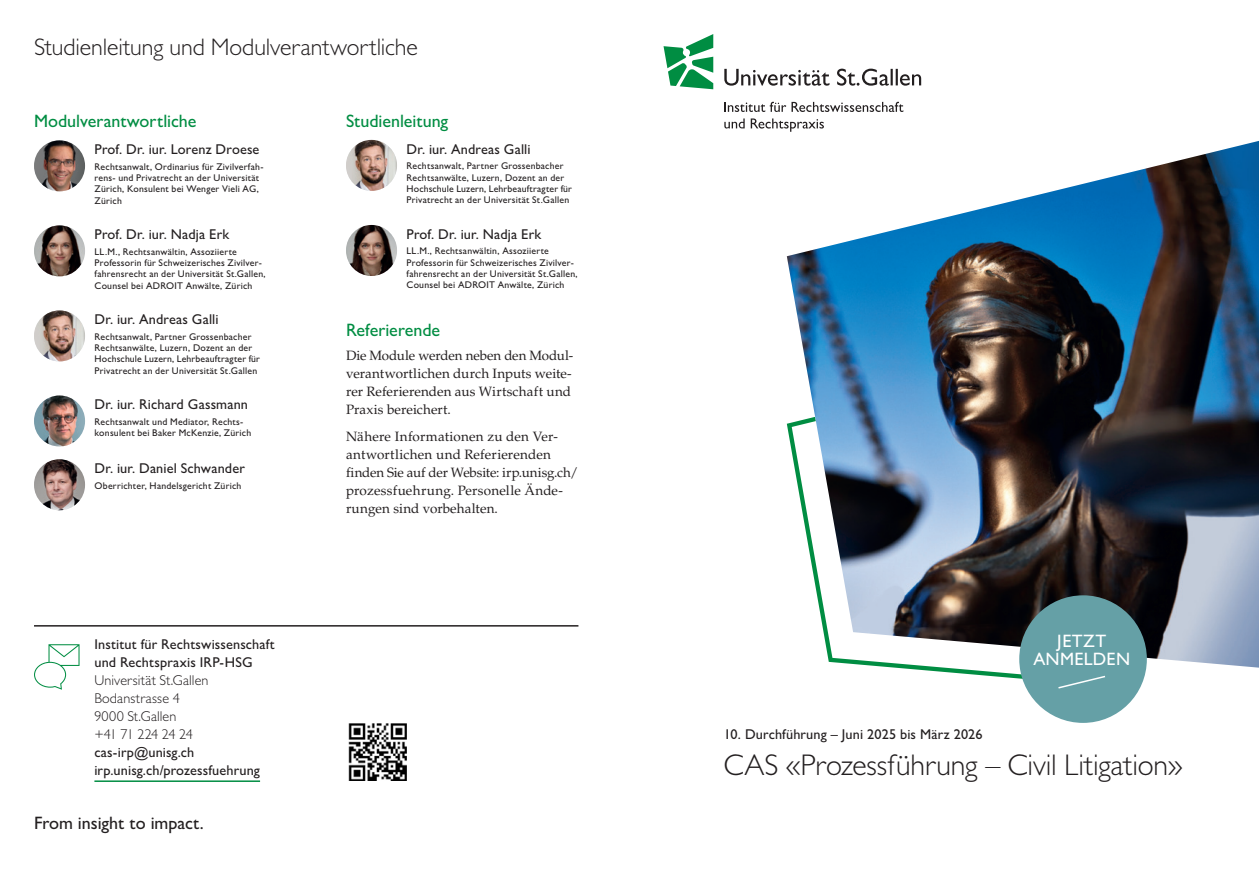
<style>
.page{position:relative;width:1259px;height:893px;background:#fff}
.page>*{position:absolute;margin:0;border:0;box-sizing:border-box;transform-origin:0 0}
.t1{font:300 30px "Gill Sans MT Pro";letter-spacing:-.005em;color:#231f20}
.t2{font:300 24px "Gill Sans MT Pro";letter-spacing:-.005em;color:#231f20}
.t3{font:500 18px "Gill Sans MT Pro";color:#008d42}
.t4{font:500 18px "Gill Sans MT Pro";color:#231f20}
.t5{font:500 18px/18px "Gill Sans MT Pro";letter-spacing:.01em;color:#fff;text-align:center}
.t6{font:500 14.25px/18px "Gill Sans MT Pro";letter-spacing:.01em;color:#231f20}
.t7{font:300 14.25px/18px "Gill Sans MT Pro";letter-spacing:.01em;color:#231f20}
.t8{font:13.5px/18px "Palatino LT Std";letter-spacing:.005em;color:#231f20}
.t9{font:500 9.75px/11.2px "Gill Sans MT Pro";letter-spacing:.02em;color:#231f20}
</style>
<div class="page">
<svg style="left:724px;top:102px;width:179px;height:10px"></svg>
<svg style="left:724px;top:118px;width:20px;height:11px"></svg>
<svg style="left:750px;top:118px;width:74px;height:14px"></svg>
<svg style="left:724px;top:69px;width:197px;height:17px"></svg>
<svg style="left:663px;top:34px;width:50px;height:55px"></svg>
<img style="left:34px;top:140px;width:51px;height:51px;border-radius:26px">
<img style="left:34px;top:225px;width:51px;height:51px;border-radius:26px">
<img style="left:34px;top:310px;width:51px;height:51px;border-radius:26px">
<img style="left:34px;top:395px;width:51px;height:51px;border-radius:26px">
<img style="left:34px;top:459px;width:51px;height:51px;border-radius:26px">
<hr style="left:34px;top:625px;width:544px;height:2px;background:#231f20">
<svg style="left:34px;top:644px;width:46px;height:46px"></svg>
<hr style="left:94px;top:780px;width:166px;height:2px;background:#008d42">
<img style="left:349px;top:723px;width:57px;height:58px">
<svg style="left:899px;top:668px;width:124px;height:13px"></svg>
<img style="left:787px;top:141px;width:472px;height:527px">
<div style="left:1019px;top:595px;width:127px;height:128px;background:#65a0a6;border-radius:50%"></div>
<svg style="left:1058px;top:675px;width:47px;height:14px"></svg>
<img style="left:346px;top:140px;width:51px;height:51px;border-radius:26px">
<img style="left:346px;top:225px;width:51px;height:51px;border-radius:26px">
<h2 class="t2" style="left:34px;top:33px;width:385px">Studienleitung und Modulverantwortliche</h2>
<h3 class="t3" style="left:34px;top:110px;width:164px">Modulverantwortliche</h3>
<h3 class="t6" style="left:95px;top:140px;width:166px">Prof. Dr. iur. Lorenz Droese</h3>
<p class="t9" style="left:95px;top:161px;width:170px">Rechtsanwalt, Ordinarius für Zivilverfah&shy;rens- und Privatrecht an der Universität Zürich, Konsulent bei Wenger Vieli AG, Zürich</p>
<h3 class="t6" style="left:95px;top:225px;width:136px">Prof. Dr. iur. Nadja Erk</h3>
<p class="t9" style="left:95px;top:246px;width:173px">LL.M., Rechtsanwältin, Assoziierte Professorin für Schweizerisches Zivilver&shy;fahrensrecht an der Universität St.Gallen, Counsel bei ADROIT Anwälte, Zürich</p>
<h3 class="t6" style="left:95px;top:310px;width:125px">Dr. iur. Andreas Galli</h3>
<p class="t9" style="left:95px;top:331px;width:167px">Rechtsanwalt, Partner Grossenbacher Rechtsanwälte, Luzern, Dozent an der Hochschule Luzern, Lehrbeauftragter für Privatrecht an der Universität St.Gallen</p>
<h3 class="t6" style="left:95px;top:395px;width:155px">Dr. iur. Richard Gassmann</h3>
<p class="t9" style="left:95px;top:416px;width:158px">Rechtsanwalt und Mediator, Rechts&shy;konsulent bei Baker McKenzie, Zürich</p>
<h3 class="t6" style="left:95px;top:459px;width:152px">Dr. iur. Daniel Schwander</h3>
<p class="t9" style="left:95px;top:480px;width:148px">Oberrichter, Handelsgericht Zürich</p>
<h3 class="t6" style="left:94px;top:635px;width:182px">Institut für Rechtswissenschaft und Rechtspraxis IRP-HSG</h3>
<h3 class="t7" style="left:94px;top:671px;width:116px">Universität St.Gallen<br>Bodanstrasse 4<br>9000 St.Gallen<br>+41 71 224 24 24</h3>
<h3 class="t6" style="left:94px;top:743px;width:167px">cas-irp@unisg.ch irp.unisg.ch/prozessfuehrung</h3>
<h3 class="t4" style="left:34px;top:813px;width:171px">From insight to impact.</h3>
<h3 class="t3" style="left:346px;top:110px;width:104px">Studienleitung</h3>
<h3 class="t6" style="left:406px;top:140px;width:125px">Dr. iur. Andreas Galli</h3>
<p class="t9" style="left:406px;top:160px;width:167px">Rechtsanwalt, Partner Grossenbacher Rechtsanwälte, Luzern, Dozent an der Hochschule Luzern, Lehrbeauftragter für Privatrecht an der Universität St.Gallen</p>
<h3 class="t6" style="left:406px;top:225px;width:136px">Prof. Dr. iur. Nadja Erk</h3>
<p class="t9" style="left:406px;top:245px;width:173px">LL.M., Rechtsanwältin, Assoziierte Professorin für Schweizerisches Zivilver&shy;fahrensrecht an der Universität St.Gallen, Counsel bei ADROIT Anwälte, Zürich</p>
<h3 class="t3" style="left:346px;top:319px;width:96px">Referierende</h3>
<h3 class="t8" style="left:346px;top:347px;width:229px">Die Module werden neben den Modul&shy;verantwortlichen durch Inputs weite&shy;rer Referierenden aus Wirtschaft und<br>Praxis bereichert.</h3>
<h3 class="t8" style="left:346px;top:427px;width:234px">Nähere Informationen zu den Ver&shy;antwortlichen und Referierenden finden Sie auf der Website: irp.unisg.ch/ prozessfuehrung. Personelle Ände&shy;rungen sind vorbehalten.</h3>
<h3 class="t5" style="left:1033px;top:632px;width:98px">JETZT<br>ANMELDEN</h3>
<h3 class="t6" style="left:724px;top:725px;width:260px">10. Durchführung – Juni 2025 bis März 2026</h3>
<h1 class="t1" style="left:724px;top:747px;width:460px">CAS «Prozessführung – Civil Litigation»</h1>
</div>
